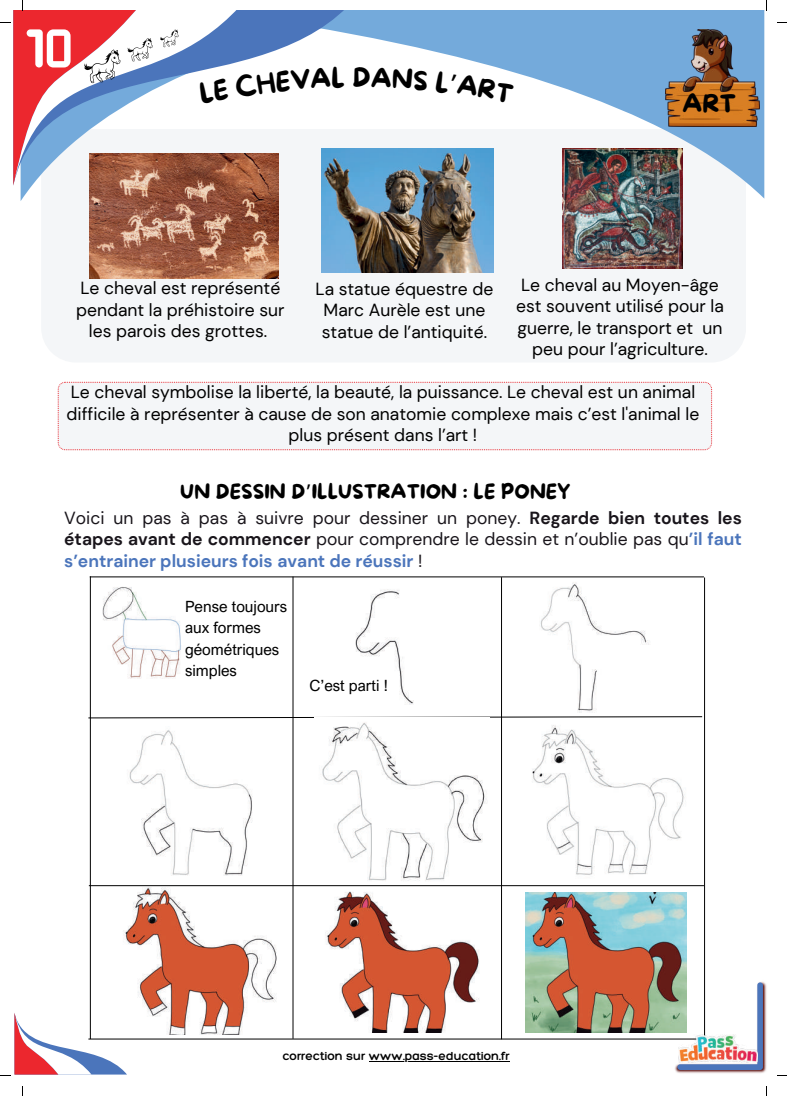
<style>
.page{position:relative;width:787px;height:1096px;background:#fff}
.page>*{position:absolute;margin:0;border:0;box-sizing:border-box;transform-origin:0 0}
.t1{font:26.25px "More Sugar";color:#000}
.t2{font:25.25px "More Sugar";color:#000}
.t3{font:20px "More Sugar";color:#000}
.t4{font:17.5px/21.5px "DM Sans";color:#000;text-align:center}
.t5{font:17.5px/21.5px "DM Sans";color:#19151b;text-align:justify}
.t6{font:15.5px/21.2px "Arial Nova";color:#000}
.t7{font:300 12.62px "Hero";color:#000}
.s1{font-family:"Noto Sans Gurmukhi"}
.s2{font-weight:700}
.s3{font-weight:700;color:#4b75bb}
</style>
<div class="page">
<div style="left:42px;top:199px;width:704px;height:163px;background:#f4f6f8"></div>
<img style="left:90px;top:201px;width:188px;height:77px">
<img style="left:562px;top:199px;width:120px;height:69px">
<img style="left:322px;top:199px;width:171px;height:73px">
<svg style="left:21px;top:185px;width:434px;height:16px"></svg>
<svg style="left:118px;top:10px;width:646px;height:189px"></svg>
<svg style="left:248px;top:10px;width:108px;height:175px"></svg>
<svg style="left:153px;top:10px;width:95px;height:175px"></svg>
<img style="left:665px;top:29px;width:94px;height:97px">
<svg style="left:160px;top:29px;width:19px;height:18px"></svg>
<hr style="left:369px;top:1061px;width:141px;height:1px;background:#000">
<div style="left:58px;top:382px;width:654px;height:68px;background:#f4f6f8"></div>
<svg style="left:88px;top:715px;width:615px;height:3px"></svg>
<img style="left:102px;top:587px;width:79px;height:92px">
<img style="left:355px;top:589px;width:59px;height:116px">
<img style="left:539px;top:577px;width:117px;height:136px">
<img style="left:129px;top:730px;width:123px;height:146px">
<img style="left:314px;top:717px;width:175px;height:164px">
<img style="left:532px;top:725px;width:153px;height:150px">
<img style="left:123px;top:887px;width:154px;height:147px">
<hr style="left:90px;top:576px;width:614px;height:1px;background:#000">
<img style="left:325px;top:891px;width:154px;height:141px">
<hr style="left:89px;top:885px;width:615px;height:1px;background:#000">
<hr style="left:90px;top:576px;width:1px;height:462px;background:#000">
<hr style="left:292px;top:576px;width:1px;height:462px;background:#000">
<hr style="left:501px;top:577px;width:1px;height:462px;background:#000">
<hr style="left:704px;top:577px;width:1px;height:463px;background:#000">
<hr style="left:88px;top:1038px;width:615px;height:1px;background:#000">
<img style="left:526px;top:892px;width:160px;height:140px">
<img style="left:665px;top:972px;width:102px;height:102px">
<svg style="left:677px;top:982px;width:86px;height:87px"></svg>
<img style="left:679px;top:1034px;width:78px;height:28px">
<svg style="left:0;top:0;width:153px;height:185px"></svg>
<svg style="left:14px;top:1012px;width:113px;height:63px"></svg>
<svg style="left:198px;top:66px;width:147px;height:39px"></svg>
<svg style="left:371px;top:67px;width:57px;height:24px"></svg>
<svg style="left:435px;top:70px;width:79px;height:33px"></svg>
<h1 class="t1" style="left:353px;top:57px;width:20px">D</h1>
<h2 class="t2" style="left:682px;top:83px;width:56px">ART</h2>
<p class="t4" style="left:76px;top:277px;width:210px">Le cheval est représenté pendant la préhistoire sur les parois des grottes.</p>
<p class="t4" style="left:315px;top:278px;width:179px">La statue équestre de<br>Marc Aurèle est une statue de l’antiquité.</p>
<p class="t4" style="left:516px;top:274px;width:209px">Le cheval au Moyen-âge est souvent utilisé pour la guerre, le transport et un peu pour l’agriculture.</p>
<p class="t4" style="left:67px;top:381px;width:634px">Le cheval symbolise la liberté, la beauté, la puissance. Le cheval est un animal difficile à représenter à cause de son anatomie complexe mais c’est l'animal le plus présent dans l’art !</p>
<p class="t3" style="left:180px;top:475px;width:392px">UN DESSIN D<span class="s1">’</span>ILLUSTRATION : LE PONEY</p>
<p class="t5" style="left:64px;top:506px;width:679px">Voici un pas à pas à suivre pour dessiner un poney. <span class="s2">Regarde bien toutes les étapes avant de commencer</span> pour comprendre le dessin et n’oublie pas qu<span class="s3">’il faut s’entrainer plusieurs fois avant de réussir</span> !</p>
<p class="t6" style="left:185px;top:596px;width:104px">Pense toujours aux formes géométriques simples</p>
<p class="t6" style="left:309px;top:674px;width:80px">C’est parti !</p>
<p class="t7" style="left:283px;top:1049px;width:228px">correction sur www.pass-education.fr</p>
</div>
